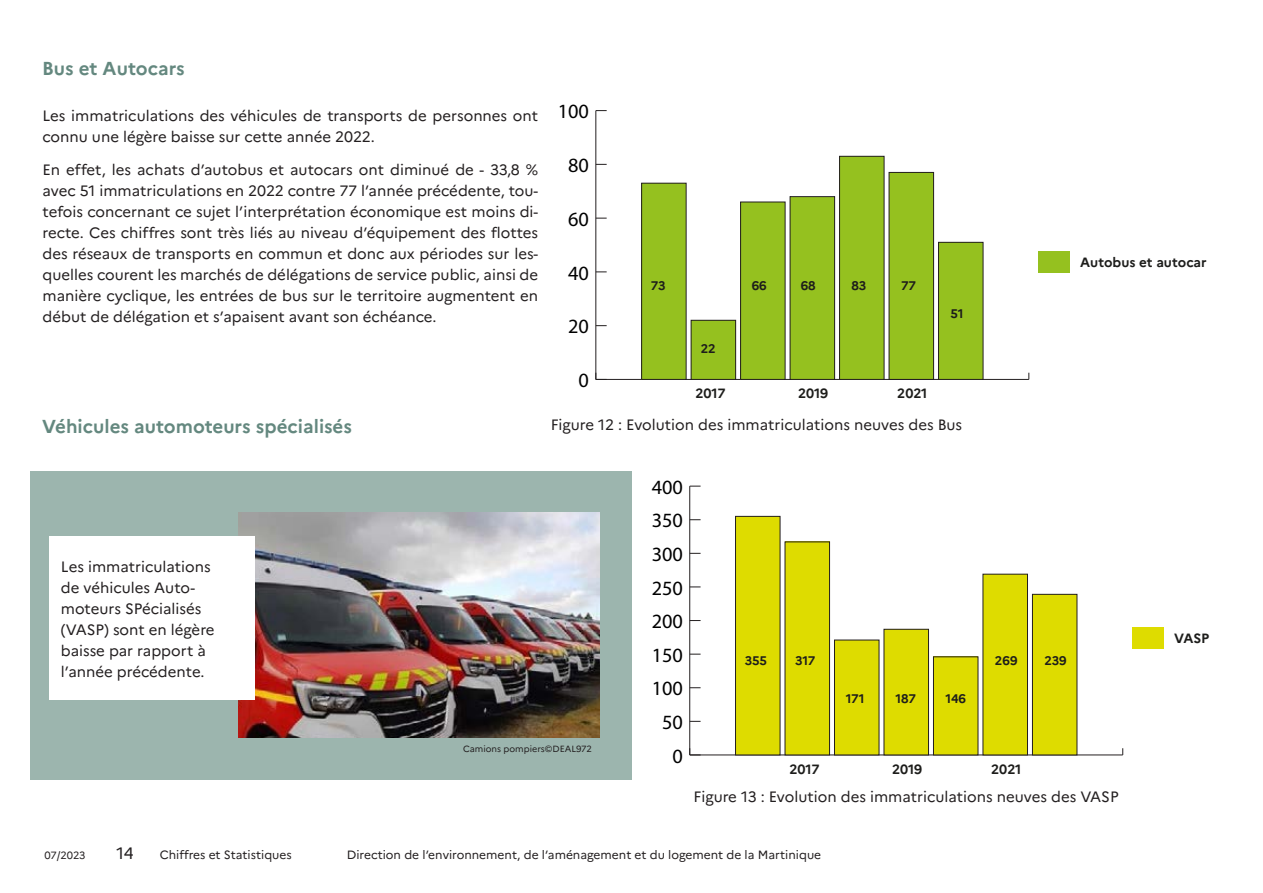
<style>
.page{position:relative;width:1263px;height:893px;background:#fff}
.page>*{position:absolute;margin:0;border:0;box-sizing:border-box;transform-origin:0 0}
.t1{font:20.25px "Myriad Pro";color:#000}
.Titre{font:700 18.75px "Marianne";color:#64887f}
.corps_de_texte{font:700 18.75px "Marianne";color:#64887f}
.t2{font:16.5px "Marianne";color:#231f20}
.corps_de_texte-2{font:15px/21px "Marianne";color:#231f20}
.Figure{font:15px "Marianne";color:#231f20}
.t3{font:700 13.5px "Marianne";color:#1d1d1b}
.t4{font:700 12.45px "Marianne";letter-spacing:-.01em;color:#1d1d1b}
.t5{font:12px "Marianne";color:#231f20}
.t6{font:10.5px "Marianne";letter-spacing:-.015em;color:#231f20}
.t7{font:9px "Marianne";color:#231f20}
</style>
<div class="page">
<div style="left:30px;top:471px;width:601px;height:308px;background:#9cb5ae"></div>
<img style="left:238px;top:513px;width:362px;height:224px">
<div style="left:50px;top:536px;width:205px;height:164px;background:#fff"></div>
<hr style="left:596px;top:379px;width:433px;height:1px;background:#231f20">
<hr style="left:595px;top:111px;width:1px;height:268px;background:#231f20">
<svg style="left:595px;top:373px;width:12px;height:7px"></svg>
<div style="left:938px;top:242px;width:45px;height:137px;background:#95c11f"></div>
<div style="left:938px;top:242px;width:45px;height:138px;border:1px solid #231f20"></div>
<div style="left:889px;top:172px;width:44px;height:207px;background:#95c11f"></div>
<div style="left:889px;top:172px;width:45px;height:208px;border:1px solid #231f20"></div>
<div style="left:839px;top:156px;width:45px;height:223px;background:#95c11f"></div>
<div style="left:839px;top:156px;width:45px;height:224px;border:1px solid #231f20"></div>
<div style="left:790px;top:197px;width:45px;height:182px;background:#95c11f"></div>
<div style="left:790px;top:196px;width:45px;height:184px;border:1px solid #231f20"></div>
<div style="left:740px;top:202px;width:45px;height:177px;background:#95c11f"></div>
<div style="left:740px;top:202px;width:45px;height:178px;border:1px solid #231f20"></div>
<div style="left:691px;top:320px;width:45px;height:59px;background:#95c11f"></div>
<div style="left:691px;top:320px;width:45px;height:60px;border:1px solid #231f20"></div>
<div style="left:642px;top:183px;width:44px;height:196px;background:#95c11f"></div>
<div style="left:641px;top:183px;width:45px;height:197px;border:1px solid #231f20"></div>
<div style="left:1039px;top:251px;width:31px;height:22px;background:#95c11f"></div>
<hr style="left:690px;top:754px;width:433px;height:1px;background:#231f20">
<hr style="left:689px;top:486px;width:1px;height:269px;background:#231f20">
<svg style="left:689px;top:748px;width:11px;height:7px"></svg>
<div style="left:1032px;top:594px;width:45px;height:161px;background:#dedc00"></div>
<div style="left:1032px;top:594px;width:45px;height:161px;border:1px solid #231f20"></div>
<div style="left:983px;top:574px;width:44px;height:181px;background:#dedc00"></div>
<div style="left:983px;top:574px;width:45px;height:181px;border:1px solid #231f20"></div>
<div style="left:933px;top:657px;width:45px;height:98px;background:#dedc00"></div>
<div style="left:933px;top:657px;width:45px;height:98px;border:1px solid #231f20"></div>
<div style="left:884px;top:629px;width:44px;height:126px;background:#dedc00"></div>
<div style="left:884px;top:629px;width:45px;height:126px;border:1px solid #231f20"></div>
<div style="left:834px;top:640px;width:45px;height:115px;background:#dedc00"></div>
<div style="left:834px;top:640px;width:45px;height:115px;border:1px solid #231f20"></div>
<div style="left:785px;top:542px;width:44px;height:213px;background:#dedc00"></div>
<div style="left:785px;top:542px;width:45px;height:213px;border:1px solid #231f20"></div>
<div style="left:735px;top:516px;width:45px;height:239px;background:#dedc00"></div>
<div style="left:735px;top:516px;width:45px;height:239px;border:1px solid #231f20"></div>
<div style="left:1132px;top:627px;width:32px;height:21px;background:#dedc00"></div>
<p class="corps_de_texte" style="left:42px;top:57px;width:144px">Bus et Autocars</p>
<p class="corps_de_texte-2" style="left:43px;top:105px;width:497px">Les immatriculations des véhicules de transports de personnes ont connu une légère baisse sur cette année 2022.</p>
<p class="corps_de_texte-2" style="left:43px;top:159px;width:497px;text-align:justify">En effet, les achats d’autobus et autocars ont diminué de - 33,8 % avec 51 immatriculations en 2022 contre 77 l’année précédente, tou&shy;tefois concernant ce sujet l’interprétation économique est moins di&shy;recte. Ces chiffres sont très liés au niveau d’équipement des flottes des réseaux de transports en commun et donc aux périodes sur les&shy;quelles courent les marchés de délégations de service public, ainsi de manière cyclique, les entrées de bus sur le territoire augmentent en début de délégation et s’apaisent avant son échéance.</p>
<p class="Titre" style="left:42px;top:415px;width:311px">Véhicules automoteurs spécialisés</p>
<p class="t1" style="left:558px;top:99px;width:33px">100</p>
<p class="t1" style="left:568px;top:153px;width:22px">80</p>
<p class="t1" style="left:568px;top:206px;width:22px">60</p>
<p class="t1" style="left:568px;top:260px;width:22px">40</p>
<p class="t1" style="left:568px;top:314px;width:22px">20</p>
<p class="t1" style="left:579px;top:368px;width:12px">0</p>
<p class="t4" style="left:651px;top:278px;width:16px">73</p>
<p class="t4" style="left:701px;top:341px;width:16px">22</p>
<p class="t4" style="left:752px;top:278px;width:16px">66</p>
<p class="t4" style="left:801px;top:278px;width:16px">68</p>
<p class="t4" style="left:852px;top:278px;width:16px">83</p>
<p class="t4" style="left:901px;top:278px;width:16px">77</p>
<p class="t3" style="left:695px;top:385px;width:31px">2017</p>
<p class="t3" style="left:798px;top:385px;width:32px">2019</p>
<p class="t3" style="left:897px;top:385px;width:32px">2021</p>
<p class="t4" style="left:950px;top:306px;width:15px">51</p>
<p class="Figure" style="left:551px;top:416px;width:413px">Figure 12 : Evolution des immatriculations neuves des Bus</p>
<p class="t3" style="left:1080px;top:254px;width:128px">Autobus et autocar</p>
<p class="corps_de_texte-2" style="left:61px;top:556px;width:155px">Les immatriculations de véhicules Auto&shy;moteurs SPécialisés (VASP) sont en légère baisse par rapport à l’année précédente.</p>
<p class="t7" style="left:463px;top:743px;width:130px">Camions pompiers©DEAL972</p>
<p class="t1" style="left:652px;top:474px;width:33px">400</p>
<p class="t1" style="left:652px;top:508px;width:33px">350</p>
<p class="t1" style="left:652px;top:542px;width:33px">300</p>
<p class="t1" style="left:652px;top:575px;width:33px">250</p>
<p class="t1" style="left:652px;top:609px;width:33px">200</p>
<p class="t1" style="left:652px;top:642px;width:33px">150</p>
<p class="t1" style="left:652px;top:676px;width:33px">100</p>
<p class="t1" style="left:662px;top:710px;width:22px">50</p>
<p class="t1" style="left:672px;top:743px;width:12px">0</p>
<p class="t4" style="left:745px;top:653px;width:24px">355</p>
<p class="t4" style="left:795px;top:653px;width:22px">317</p>
<p class="t4" style="left:846px;top:691px;width:20px">171</p>
<p class="t4" style="left:895px;top:691px;width:22px">187</p>
<p class="t4" style="left:945px;top:691px;width:22px">146</p>
<p class="t4" style="left:995px;top:653px;width:24px">269</p>
<p class="t4" style="left:1044px;top:653px;width:24px">239</p>
<p class="t3" style="left:789px;top:760px;width:31px">2017</p>
<p class="t3" style="left:892px;top:760px;width:32px">2019</p>
<p class="t3" style="left:991px;top:760px;width:32px">2021</p>
<p class="t3" style="left:1174px;top:630px;width:37px">VASP</p>
<p class="Figure" style="left:693px;top:788px;width:427px">Figure 13 : Evolution des immatriculations neuves des VASP</p>
<p class="t6" style="left:45px;top:848px;width:42px">07/2023</p>
<p class="t2" style="left:117px;top:843px;width:19px">14</p>
<p class="t5" style="left:160px;top:847px;width:134px">Chiffres et Statistiques</p>
<p class="t5" style="left:347px;top:847px;width:476px">Direction de l’environnement, de l’aménagement et du logement de la Martinique</p>
</div>
